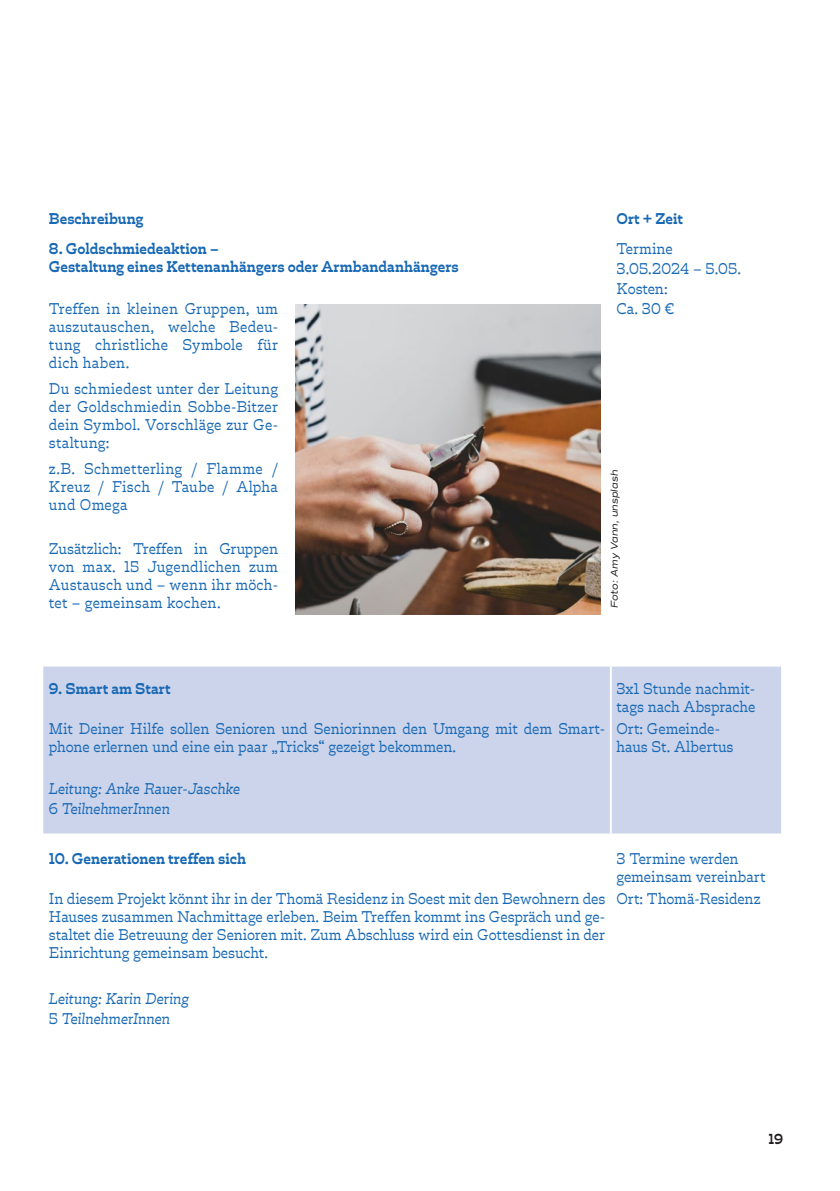
<style>
.page{position:relative;width:840px;height:1191px;background:#fff}
.page>*{position:absolute;margin:0;border:0;box-sizing:border-box;transform-origin:0 0}
.t1{font:15px/18px "Trilby";letter-spacing:.005em;color:#1768b4;text-align:justify}
.t2{font:700 15px/18px "Trilby";letter-spacing:.005em;color:#1768b4}
.t3{font:italic 15px/20px "Trilby";letter-spacing:-.01em;color:#1768b4}
.t4{font:700 14px "Trilby";color:#231f20}
.t5{font:italic 10px "Commuters Sans";color:#231f20}
.s1{font-style:normal}
</style>
<div class="page">
<div style="left:43px;top:666px;width:737px;height:167px;background:#ccd4eb"></div>
<hr style="left:609px;top:666px;width:2px;height:167px;background:#fff">
<img style="left:295px;top:304px;width:305px;height:310px">
<p class="t2" style="left:49px;top:209px;width:96px">Beschreibung</p>
<p class="t2" style="left:616px;top:209px;width:68px">Ort + Zeit</p>
<p class="t2" style="left:49px;top:239px;width:411px">8. Goldschmiedeaktion –<br>Gestaltung eines Kettenanhängers oder Armbandanhängers</p>
<p class="t1" style="left:49px;top:300px;width:230px">Treffen in kleinen Gruppen, um auszutauschen, welche Bedeu&shy;tung christliche Symbole für dich haben.</p>
<p class="t1" style="left:49px;top:380px;width:230px">Du schmiedest unter der Leitung der Goldschmiedin Sobbe-Bitzer dein Symbol. Vorschläge zur Ge&shy;staltung:</p>
<p class="t1" style="left:49px;top:460px;width:230px">z.B. Schmetterling / Flamme / Kreuz / Fisch / Taube / Alpha und Omega</p>
<p class="t1" style="left:49px;top:540px;width:230px">Zusätzlich: Treffen in Gruppen von max. 15 Jugendlichen zum Austausch und – wenn ihr möch&shy;tet – gemeinsam kochen.</p>
<p class="t1" style="left:616px;top:239px;width:126px;line-height:20px;text-align:left">Termine<br>3.05.2024 – 5.05.<br>Kosten:<br>Ca. 30 €</p>
<p class="t5" style="left:608px;top:608px;width:140px;rotate:-90deg">Foto: Amy Vann, unsplash</p>
<p class="t2" style="left:49px;top:679px;width:123px">9. Smart am Start</p>
<p class="t1" style="left:49px;top:720px;width:557px">Mit Deiner Hilfe sollen Senioren und Seniorinnen den Umgang mit dem Smart&shy;phone erlernen und eine ein paar „Tricks“ gezeigt bekommen.</p>
<p class="t3" style="left:49px;top:779px;width:193px">Leitung: Anke Rauer-Jaschke<br><span class="s1">6</span> TeilnehmerInnen</p>
<p class="t1" style="left:616px;top:680px;width:140px">3x1 Stunde nachmit&shy;tags nach Absprache</p>
<p class="t1" style="left:616px;top:720px;width:118px">Ort: Gemeinde&shy;haus St. Albertus</p>
<p class="t2" style="left:49px;top:849px;width:198px">10. Generationen treffen sich</p>
<p class="t1" style="left:49px;top:890px;width:557px">In diesem Projekt könnt ihr in der Thomä Residenz in Soest mit den Bewohnern des Hauses zusammen Nachmittage erleben. Beim Treffen kommt ins Gespräch und ge&shy;staltet die Betreuung der Senioren mit. Zum Abschluss wird ein Gottesdienst in der Einrichtung gemeinsam besucht.</p>
<p class="t3" style="left:49px;top:989px;width:142px">Leitung: Karin Dering<br><span class="s1">5</span> TeilnehmerInnen</p>
<p class="t1" style="left:616px;top:850px;width:150px">3 Termine werden gemeinsam vereinbart</p>
<p class="t1" style="left:616px;top:890px;width:146px">Ort: Thomä-Residenz</p>
<p class="t4" style="left:768px;top:1130px;width:16px">19</p>
</div>
